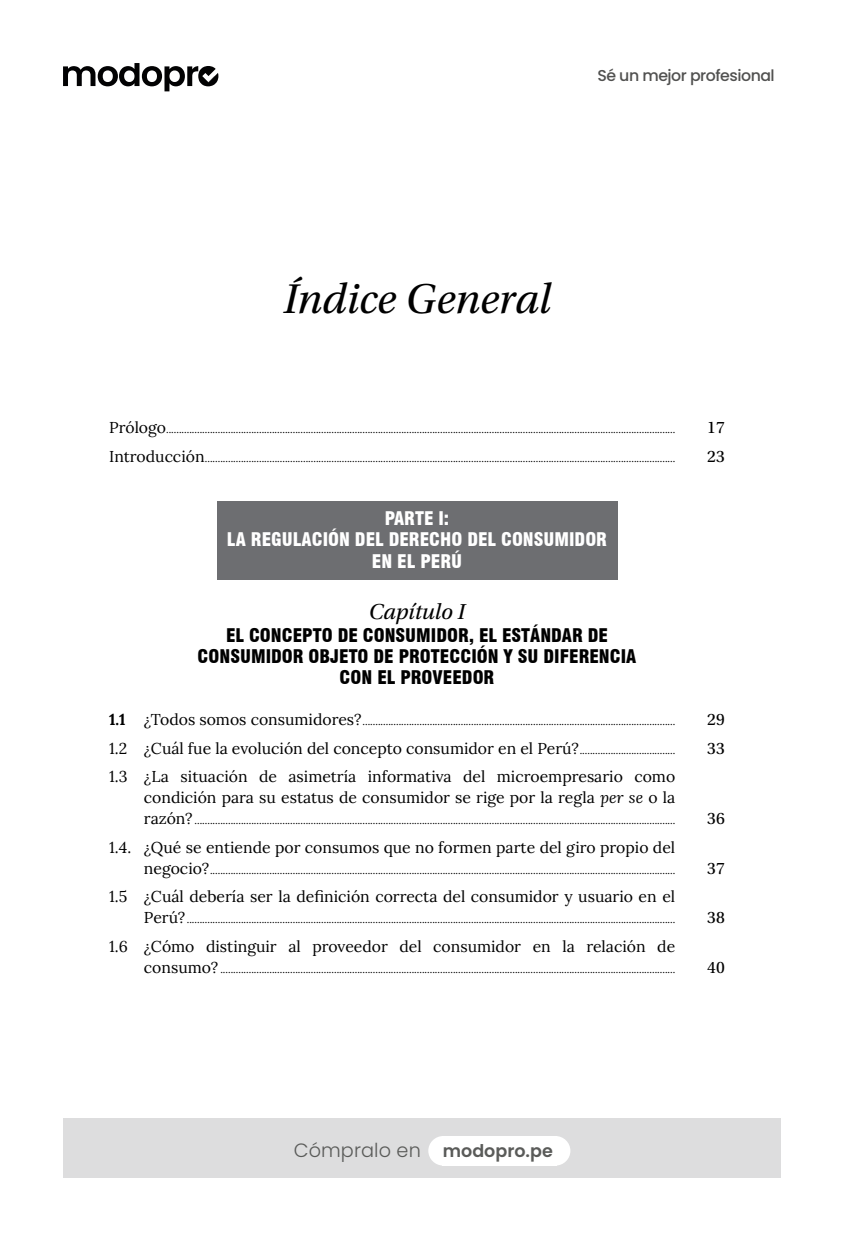
<style>
.page{position:relative;width:844px;height:1241px;background:#fff}
.page>*{position:absolute;margin:0;border:0;box-sizing:border-box;transform-origin:0 0}
.t1{font:italic 43.75px "Utopia Std";color:#000}
.t2{font:italic 22.75px "Utopia Std";color:#000}
.t3{font:300 19.25px "Poppins";letter-spacing:.005em;color:#5a5b59}
.t4{font:900 condensed 18.38px/21.2px "Swiss 721 BT";color:#000;text-align:center}
.t5{font:900 condensed 18.38px/21.2px "Swiss 721 BT";color:#fff;text-align:center}
.t6{font:17.5px "Utopia Std";color:#000}
.t7{font:15.75px/21px "Lora";color:#000;text-align:right}
.t8{font:500 15.75px "Poppins";letter-spacing:-.03em;color:#515150}
.t9{font:10.5px "Lora";color:#000}
.s1{font-size:15.75px}
.s2{font-weight:700;font-size:15.75px}
.s3{font-size:10.5px}
.s4{font-style:italic}
.s5{font-weight:600;font-size:17.5px}
</style>
<div class="page">
<div style="left:217px;top:501px;width:400px;height:78px;background:#6d6e71"></div>
<div style="left:63px;top:1118px;width:717px;height:59px;background:#ddddde"></div>
<div style="left:428px;top:1135px;width:30px;height:30px;background:#fff;border-radius:50%"></div>
<div style="left:540px;top:1135px;width:30px;height:30px;background:#fff;border-radius:50%"></div>
<div style="left:441px;top:1135px;width:115px;height:30px;background:#fff"></div>
<svg style="left:63px;top:63px;width:155px;height:28px"></svg>
<h3 class="t8" style="left:597px;top:66px;width:179px">Sé un mejor profesional</h3>
<h1 class="t1" style="left:283px;top:275px;width:269px">Índice General</h1>
<p class="t9" style="left:109px;top:421px;width:567px"><span class="s1">Prólogo</span>.....................................................................................................................................................................................................</p>
<h3 class="t6" style="left:707px;top:418px;width:19px">17</h3>
<p class="t9" style="left:109px;top:450px;width:567px"><span class="s1">Introducción</span>......................................................................................................................................................................................</p>
<h3 class="t6" style="left:707px;top:446px;width:19px">23</h3>
<h3 class="t5" style="left:227px;top:508px;width:381px">PARTE I:<br>LA REGULACIÓN DEL DERECHO DEL CONSUMIDOR<br>EN EL PERÚ</h3>
<h2 class="t2" style="left:369px;top:598px;width:98px">Capítulo I</h2>
<h3 class="t4" style="left:197px;top:624px;width:440px">EL CONCEPTO DE CONSUMIDOR, EL ESTÁNDAR DE<br>CONSUMIDOR OBJETO DE PROTECCIÓN Y SU DIFERENCIA<br>CON EL PROVEEDOR</h3>
<p class="t9" style="left:109px;top:713px;width:567px"><span class="s2">1.1</span> <span class="s1">¿Todos somos consumidores?</span>.........................................................................................................................</p>
<h3 class="t6" style="left:707px;top:710px;width:19px">29</h3>
<h3 class="t7" style="left:109px;top:736px;width:567px">1.2 ¿Cuál fue la evolución del concepto consumidor en el Perú?<span class="s3">.....................................</span></h3>
<h3 class="t6" style="left:707px;top:738px;width:19px">33</h3>
<h3 class="t7" style="left:109px;top:765px;width:567px">1.3 ¿La situación de asimetría informativa del microempresario como condición para su estatus de consumidor se rige por la regla <span class="s4">per se</span> o la</h3>
<p class="t9" style="left:144px;top:812px;width:532px"><span class="s1">razón?</span> ..........................................................................................................................................................................................</p>
<h3 class="t6" style="left:707px;top:809px;width:19px">36</h3>
<h3 class="t7" style="left:109px;top:835px;width:567px">1.4. ¿Qué se entiende por consumos que no formen parte del giro propio del</h3>
<p class="t9" style="left:144px;top:861px;width:532px"><span class="s1">negocio?</span>....................................................................................................................................................................................</p>
<h3 class="t6" style="left:707px;top:858px;width:19px">37</h3>
<h3 class="t7" style="left:109px;top:884px;width:567px">1.5 ¿Cuál debería ser la definición correcta del consumidor y usuario en el</h3>
<p class="t9" style="left:144px;top:911px;width:532px"><span class="s1">Perú?</span>.............................................................................................................................................................................................</p>
<h3 class="t6" style="left:707px;top:907px;width:19px">38</h3>
<h3 class="t7" style="left:109px;top:934px;width:567px">1.6 ¿Cómo distinguir al proveedor del consumidor en la relación de</h3>
<p class="t9" style="left:144px;top:960px;width:532px"><span class="s1">consumo?</span> ................................................................................................................................................................................</p>
<h3 class="t6" style="left:707px;top:957px;width:19px">40</h3>
<h3 class="t3" style="left:294px;top:1138px;width:260px">Cómpralo en <span class="s5">modopro.pe</span></h3>
</div>
